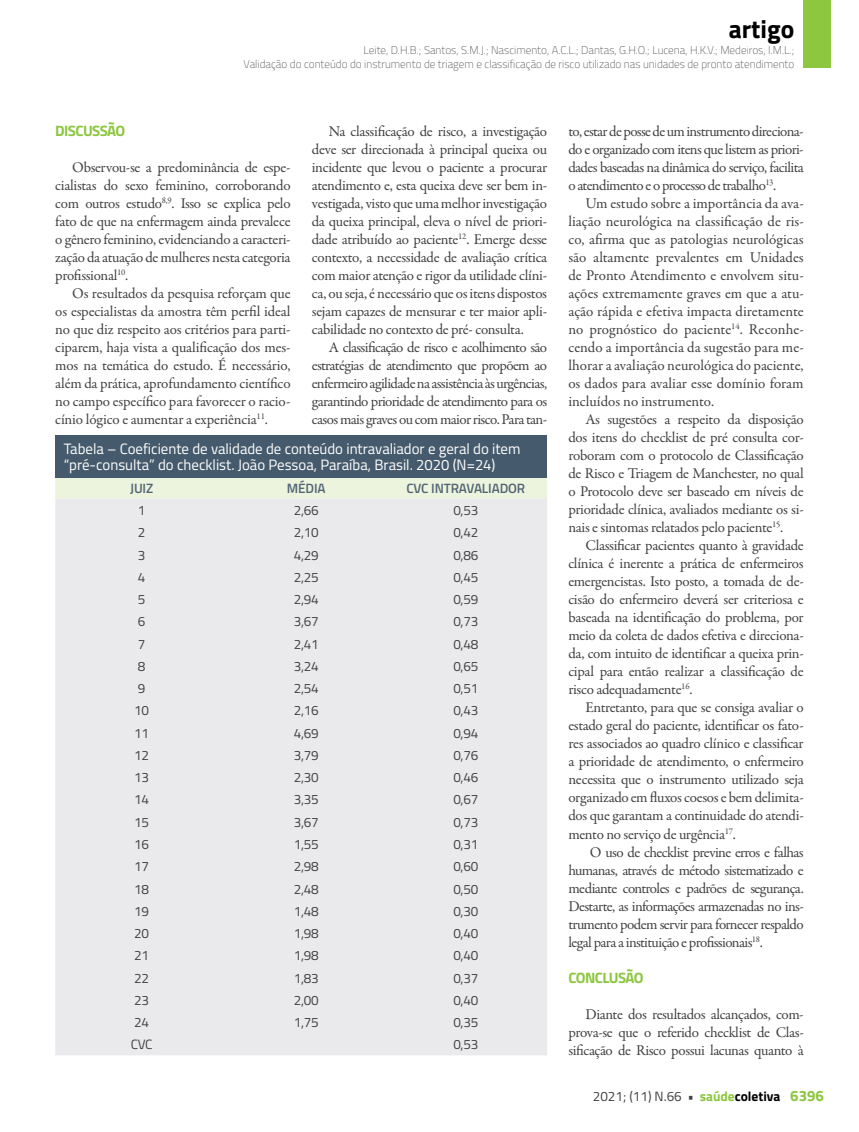
<style>
.page{position:relative;width:859px;height:1132px;background:#fff}
.page>*{position:absolute;margin:0;border:0;box-sizing:border-box;transform-origin:0 0}
.t1{font:700 25.5px "Titillium";color:#000}
.t2{font:15px/18px "Garamond Premr Pro";letter-spacing:-.025em;color:#414042;text-align:justify}
.t3{font:15px/16.5px "Titillium";color:#fff}
.t4{font:700 15px "Titillium";letter-spacing:-.04em;color:#8dc63f}
.t5{font:13.5px "Titillium";letter-spacing:-.02em;color:#414042}
.t6{font:600 13.5px "Titillium";letter-spacing:-.01em;color:#546475}
.t7{font:100 11.25px/13.5px "Titillium";color:#414042;text-align:right}
.s1{font-weight:700}
.s2{font-weight:700;color:#8dc63f}
.s3{font-weight:700;color:#000}
.s4{font-weight:700;font-size:15px;color:#8dc63f}
</style>
<div class="page">
<div style="left:804px;top:0;width:27px;height:68px;background:#8dc63f"></div>
<div style="left:55px;top:477px;width:492px;height:21px;background:#ecf4de"></div>
<div style="left:55px;top:498px;width:492px;height:556px;background:#eaeaec"></div>
<div style="left:55px;top:435px;width:492px;height:42px;background:#455a6c"></div>
<h1 class="t1" style="left:729px;top:10px;width:67px">artigo</h1>
<p class="t7" style="left:244px;top:43px;width:552px">Leite, D.H.B.; Santos, S.M.J.; Nascimento, A.C.L.; Dantas, G.H.O.; Lucena, H.K.V.; Medeiros, I.M.L.;<br>Validação do conteúdo do instrumento de triagem e classificação de risco utilizado nas unidades de pronto atendimento</p>
<p class="t4" style="left:55px;top:119px;width:72px">DISCUSSÃO</p>
<p class="t2" style="left:55px;top:158px;width:237px;text-indent:17px">Observou-se a predominância de espe&shy;cialistas do sexo feminino, corroborando com outros estudo<sup>8,9</sup>. Isso se explica pelo fato de que na enfermagem ainda prevalece o gênero feminino, evidenciando a caracteri&shy;zação da atuação de mulheres nesta categoria profissional<sup>10</sup>.</p>
<p class="t2" style="left:55px;top:284px;width:237px;text-indent:17px">Os resultados da pesquisa reforçam que os especialistas da amostra têm perfil ideal no que diz respeito aos critérios para parti&shy;ciparem, haja vista a qualificação dos mes&shy;mos na temática do estudo. É necessário, além da prática, aprofundamento científico no campo específico para favorecer o racio&shy;cínio lógico e aumentar a experiência<sup>11</sup>.</p>
<p class="t2" style="left:312px;top:122px;width:237px;text-indent:17px">Na classificação de risco, a investigação deve ser direcionada à principal queixa ou incidente que levou o paciente a procurar atendimento e, esta queixa deve ser bem in&shy;vestigada, visto que uma melhor investigação da queixa principal, eleva o nível de priori&shy;dade atribuído ao paciente<sup>12</sup>. Emerge desse contexto, a necessidade de avaliação crítica com maior atenção e rigor da utilidade clíni&shy;ca, ou seja, é necessário que os itens dispostos sejam capazes de mensurar e ter maior apli&shy;cabilidade no contexto de pré- consulta.</p>
<p class="t2" style="left:312px;top:338px;width:237px;text-indent:17px">A classificação de risco e acolhimento são estratégias de atendimento que propõem ao enfermeiro agilidade na assistência às urgências, garantindo prioridade de atendimento para os casos mais graves ou com maior risco. Para tan-</p>
<p class="t3" style="left:64px;top:439px;width:458px">Tabela – Coeficiente de validade de conteúdo intravaliador e geral do item “pré-consulta” do checklist. João Pessoa, Paraíba, Brasil. 2020 (N=24)</p>
<p class="t6" style="left:130px;top:477px;width:25px">JUIZ</p>
<p class="t6" style="left:287px;top:477px;width:40px">MÉDIA</p>
<p class="t6" style="left:406px;top:477px;width:120px">CVC INTRAVALIADOR</p>
<p class="t5" style="left:138px;top:500px;width:9px">1</p>
<p class="t5" style="left:294px;top:500px;width:26px">2,66</p>
<p class="t5" style="left:453px;top:500px;width:26px">0,53</p>
<p class="t5" style="left:138px;top:522px;width:9px">2</p>
<p class="t5" style="left:294px;top:522px;width:26px">2,10</p>
<p class="t5" style="left:453px;top:522px;width:26px">0,42</p>
<p class="t5" style="left:138px;top:544px;width:9px">3</p>
<p class="t5" style="left:294px;top:544px;width:26px">4,29</p>
<p class="t5" style="left:453px;top:544px;width:26px">0,86</p>
<p class="t5" style="left:138px;top:567px;width:9px">4</p>
<p class="t5" style="left:294px;top:567px;width:26px">2,25</p>
<p class="t5" style="left:453px;top:567px;width:26px">0,45</p>
<p class="t5" style="left:138px;top:589px;width:9px">5</p>
<p class="t5" style="left:294px;top:589px;width:26px">2,94</p>
<p class="t5" style="left:453px;top:589px;width:26px">0,59</p>
<p class="t5" style="left:138px;top:611px;width:9px">6</p>
<p class="t5" style="left:294px;top:611px;width:26px">3,67</p>
<p class="t5" style="left:453px;top:611px;width:26px">0,73</p>
<p class="t5" style="left:138px;top:633px;width:9px">7</p>
<p class="t5" style="left:294px;top:633px;width:26px">2,41</p>
<p class="t5" style="left:453px;top:633px;width:26px">0,48</p>
<p class="t5" style="left:138px;top:656px;width:9px">8</p>
<p class="t5" style="left:294px;top:656px;width:26px">3,24</p>
<p class="t5" style="left:453px;top:656px;width:26px">0,65</p>
<p class="t5" style="left:138px;top:678px;width:9px">9</p>
<p class="t5" style="left:294px;top:678px;width:26px">2,54</p>
<p class="t5" style="left:453px;top:678px;width:26px">0,51</p>
<p class="t5" style="left:134px;top:700px;width:16px">10</p>
<p class="t5" style="left:294px;top:700px;width:26px">2,16</p>
<p class="t5" style="left:453px;top:700px;width:26px">0,43</p>
<p class="t5" style="left:134px;top:722px;width:16px">11</p>
<p class="t5" style="left:294px;top:722px;width:26px">4,69</p>
<p class="t5" style="left:453px;top:722px;width:26px">0,94</p>
<p class="t5" style="left:134px;top:745px;width:16px">12</p>
<p class="t5" style="left:294px;top:745px;width:26px">3,79</p>
<p class="t5" style="left:453px;top:745px;width:26px">0,76</p>
<p class="t5" style="left:134px;top:767px;width:16px">13</p>
<p class="t5" style="left:294px;top:767px;width:26px">2,30</p>
<p class="t5" style="left:453px;top:767px;width:26px">0,46</p>
<p class="t5" style="left:134px;top:789px;width:16px">14</p>
<p class="t5" style="left:294px;top:789px;width:26px">3,35</p>
<p class="t5" style="left:453px;top:789px;width:26px">0,67</p>
<p class="t5" style="left:134px;top:811px;width:16px">15</p>
<p class="t5" style="left:294px;top:811px;width:26px">3,67</p>
<p class="t5" style="left:453px;top:811px;width:26px">0,73</p>
<p class="t5" style="left:134px;top:834px;width:16px">16</p>
<p class="t5" style="left:294px;top:834px;width:26px">1,55</p>
<p class="t5" style="left:453px;top:834px;width:26px">0,31</p>
<p class="t5" style="left:134px;top:856px;width:16px">17</p>
<p class="t5" style="left:294px;top:856px;width:26px">2,98</p>
<p class="t5" style="left:453px;top:856px;width:26px">0,60</p>
<p class="t5" style="left:134px;top:878px;width:16px">18</p>
<p class="t5" style="left:294px;top:878px;width:26px">2,48</p>
<p class="t5" style="left:453px;top:878px;width:26px">0,50</p>
<p class="t5" style="left:134px;top:900px;width:16px">19</p>
<p class="t5" style="left:294px;top:900px;width:26px">1,48</p>
<p class="t5" style="left:453px;top:900px;width:26px">0,30</p>
<p class="t5" style="left:134px;top:923px;width:16px">20</p>
<p class="t5" style="left:294px;top:923px;width:26px">1,98</p>
<p class="t5" style="left:453px;top:923px;width:26px">0,40</p>
<p class="t5" style="left:134px;top:945px;width:16px">21</p>
<p class="t5" style="left:294px;top:945px;width:26px">1,98</p>
<p class="t5" style="left:453px;top:945px;width:26px">0,40</p>
<p class="t5" style="left:134px;top:967px;width:16px">22</p>
<p class="t5" style="left:294px;top:967px;width:26px">1,83</p>
<p class="t5" style="left:453px;top:967px;width:26px">0,37</p>
<p class="t5" style="left:134px;top:989px;width:16px">23</p>
<p class="t5" style="left:294px;top:989px;width:26px">2,00</p>
<p class="t5" style="left:453px;top:989px;width:26px">0,40</p>
<p class="t5" style="left:134px;top:1012px;width:16px">24</p>
<p class="t5" style="left:294px;top:1012px;width:26px">1,75</p>
<p class="t5" style="left:453px;top:1012px;width:26px">0,35</p>
<p class="t5" style="left:131px;top:1034px;width:23px">CVC</p>
<p class="t5" style="left:453px;top:1034px;width:26px">0,53</p>
<p class="t2" style="left:568px;top:122px;width:237px">to, estar de posse de um instrumento direciona&shy;do e organizado com itens que listem as priori&shy;dades baseadas na dinâmica do serviço, facilita o atendimento e o processo de trabalho<sup>13</sup>.</p>
<p class="t2" style="left:568px;top:194px;width:237px;text-indent:17px">Um estudo sobre a importância da ava&shy;liação neurológica na classificação de ris&shy;co, afirma que as patologias neurológicas são altamente prevalentes em Unidades de Pronto Atendimento e envolvem situ&shy;ações extremamente graves em que a atu&shy;ação rápida e efetiva impacta diretamente no prognóstico do paciente<sup>14</sup>. Reconhe&shy;cendo a importância da sugestão para me&shy;lhorar a avaliação neurológica do paciente, os dados para avaliar esse domínio foram incluídos no instrumento.</p>
<p class="t2" style="left:568px;top:410px;width:237px;text-indent:17px">As sugestões a respeito da disposição dos itens do checklist de pré consulta cor&shy;roboram com o protocolo de Classificação de Risco e Triagem de Manchester, no qual o Protocolo deve ser baseado em níveis de prioridade clínica, avaliados mediante os si&shy;nais e sintomas relatados pelo paciente<sup>15</sup>.</p>
<p class="t2" style="left:568px;top:536px;width:237px;text-indent:17px">Classificar pacientes quanto à gravidade clínica é inerente a prática de enfermeiros emergencistas. Isto posto, a tomada de de&shy;cisão do enfermeiro deverá ser criteriosa e baseada na identificação do problema, por meio da coleta de dados efetiva e direciona&shy;da, com intuito de identificar a queixa prin&shy;cipal para então realizar a classificação de risco adequadamente<sup>16</sup>.</p>
<p class="t2" style="left:568px;top:698px;width:237px;text-indent:17px">Entretanto, para que se consiga avaliar o estado geral do paciente, identificar os fato&shy;res associados ao quadro clínico e classificar a prioridade de atendimento, o enfermeiro necessita que o instrumento utilizado seja organizado em fluxos coesos e bem delimita&shy;dos que garantam a continuidade do atendi&shy;mento no serviço de urgência<sup>17</sup>.</p>
<p class="t2" style="left:568px;top:842px;width:237px;text-indent:21px">O uso de checklist previne erros e falhas humanas, através de método sistematizado e mediante controles e padrões de segurança.<br>Destarte, as informações armazenadas no ins&shy;trumento podem servir para fornecer respaldo legal para a instituição e profissionais<sup>18</sup>.</p>
<p class="t4" style="left:568px;top:965px;width:77px">CONCLUSÃO</p>
<p class="t2" style="left:568px;top:1004px;width:237px;text-indent:17px">Diante dos resultados alcançados, com&shy;prova-se que o referido checklist de Clas&shy;sificação de Risco possui lacunas quanto à</p>
<p class="t5" style="left:593px;top:1086px;width:233px">2021; (11) N.66 <span class="s1">•</span> <span class="s2">saúde</span><span class="s3">coletiva</span> <span class="s4">6396</span></p>
</div>
